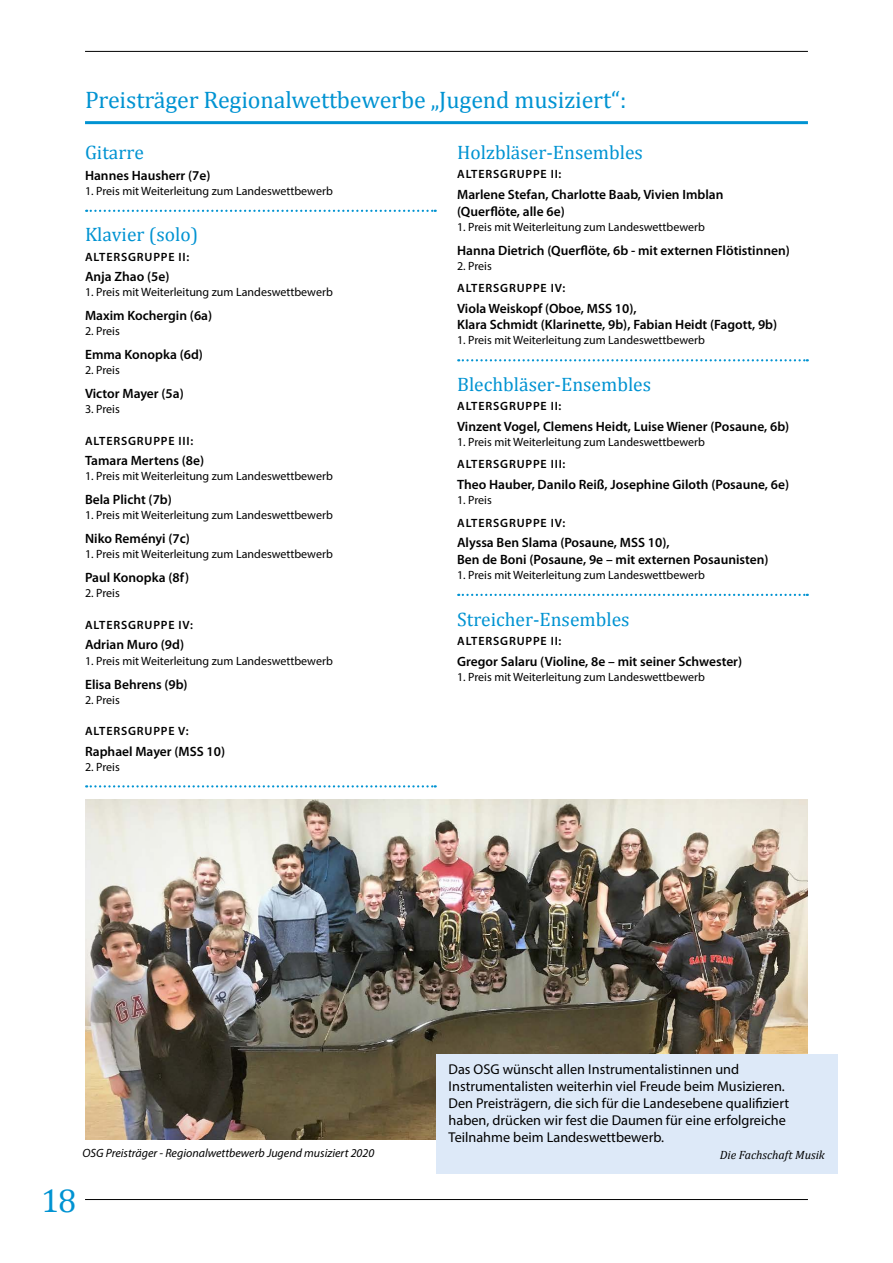
<style>
.page{position:relative;width:893px;height:1263px;background:#fff}
.page>*{position:absolute;margin:0;border:0;box-sizing:border-box;transform-origin:0 0}
.t1{font:33px "Cambria";color:#0093d2}
.Inhalt_-_Überschrift{font:24px "Cambria";letter-spacing:-.005em;color:#0093d2}
.JuFo_-_Titel_des_Bei{font:19.5px "Cambria";color:#0093d2}
.Inhalt_-_Fließtext_B{font:14.25px/17px "Myriad Pro";color:#000}
.JuFo_-_Teilnehmer{font:600 13.5px/16.5px "Myriad Pro";color:#000}
.JuFo_-_Preis{font:12px "Myriad Pro";color:#000}
.JuFo_-_Wettbewerb{font:600 12px "Myriad Pro";letter-spacing:.07em;color:#000}
.Inhalt_-_Bilduntersc{font:italic 12px "Myriad Pro";color:#000}
.Inhalt_-_Autor{font:italic 12px "Cambria";color:#000}
.JuFo_-_Teilnehmer-2{font:12px "Myriad Pro";letter-spacing:-.005em;color:#000}
</style>
<div class="page">
<hr style="left:85px;top:51px;width:723px;height:1px;background:#000">
<hr style="left:85px;top:1199px;width:723px;height:1px;background:#000">
<hr style="left:85px;top:121px;width:723px;height:3px;background:#0093d2">
<svg style="left:86px;top:210px;width:350px;height:2px"></svg>
<svg style="left:86px;top:785px;width:350px;height:2px"></svg>
<svg style="left:458px;top:359px;width:350px;height:2px"></svg>
<svg style="left:458px;top:594px;width:350px;height:2px"></svg>
<img style="left:85px;top:799px;width:723px;height:341px">
<div style="left:436px;top:1054px;width:402px;height:120px;background:#dde9f8"></div>
<p class="Inhalt_-_Überschrift" style="left:85px;top:86px;width:543px">Preisträger Regionalwettbewerbe „Jugend musiziert“:</p>
<p class="JuFo_-_Titel_des_Bei" style="left:85px;top:141px;width:60px">Gitarre</p>
<p class="JuFo_-_Teilnehmer" style="left:85px;top:167px;width:127px">Hannes Hausherr (7e)</p>
<p class="JuFo_-_Preis" style="left:85px;top:183px;width:249px">1. Preis mit Weiterleitung zum Landeswettbewerb</p>
<p class="JuFo_-_Titel_des_Bei" style="left:85px;top:223px;width:115px">Klavier (solo)</p>
<p class="JuFo_-_Wettbewerb" style="left:85px;top:249px;width:106px">ALTERSGRUPPE II:</p>
<p class="JuFo_-_Teilnehmer" style="left:85px;top:268px;width:86px">Anja Zhao (5e)</p>
<p class="JuFo_-_Preis" style="left:85px;top:285px;width:249px">1. Preis mit Weiterleitung zum Landeswettbewerb</p>
<p class="JuFo_-_Teilnehmer" style="left:85px;top:307px;width:129px">Maxim Kochergin (6a)</p>
<p class="JuFo_-_Preis" style="left:85px;top:324px;width:36px">2. Preis</p>
<p class="JuFo_-_Teilnehmer" style="left:85px;top:346px;width:119px">Emma Konopka (6d)</p>
<p class="JuFo_-_Preis" style="left:85px;top:363px;width:36px">2. Preis</p>
<p class="JuFo_-_Teilnehmer" style="left:85px;top:385px;width:100px">Victor Mayer (5a)</p>
<p class="JuFo_-_Preis" style="left:85px;top:402px;width:36px">3. Preis</p>
<p class="JuFo_-_Wettbewerb" style="left:85px;top:433px;width:110px">ALTERSGRUPPE III:</p>
<p class="JuFo_-_Teilnehmer" style="left:85px;top:452px;width:121px">Tamara Mertens (8e)</p>
<p class="JuFo_-_Preis" style="left:85px;top:469px;width:249px">1. Preis mit Weiterleitung zum Landeswettbewerb</p>
<p class="JuFo_-_Teilnehmer" style="left:85px;top:491px;width:88px">Bela Plicht (7b)</p>
<p class="JuFo_-_Preis" style="left:85px;top:508px;width:249px">1. Preis mit Weiterleitung zum Landeswettbewerb</p>
<p class="JuFo_-_Teilnehmer" style="left:85px;top:530px;width:106px">Niko Reményi (7c)</p>
<p class="JuFo_-_Preis" style="left:85px;top:547px;width:249px">1. Preis mit Weiterleitung zum Landeswettbewerb</p>
<p class="JuFo_-_Teilnehmer" style="left:85px;top:569px;width:106px">Paul Konopka (8f)</p>
<p class="JuFo_-_Preis" style="left:85px;top:586px;width:36px">2. Preis</p>
<p class="JuFo_-_Wettbewerb" style="left:85px;top:617px;width:109px">ALTERSGRUPPE IV:</p>
<p class="JuFo_-_Teilnehmer" style="left:85px;top:636px;width:101px">Adrian Muro (9d)</p>
<p class="JuFo_-_Preis" style="left:85px;top:653px;width:249px">1. Preis mit Weiterleitung zum Landeswettbewerb</p>
<p class="JuFo_-_Teilnehmer" style="left:85px;top:675px;width:104px">Elisa Behrens (9b)</p>
<p class="JuFo_-_Preis" style="left:85px;top:692px;width:36px">2. Preis</p>
<p class="JuFo_-_Wettbewerb" style="left:85px;top:723px;width:105px">ALTERSGRUPPE V:</p>
<p class="JuFo_-_Teilnehmer" style="left:85px;top:742px;width:142px">Raphael Mayer (MSS 10)</p>
<p class="JuFo_-_Preis" style="left:85px;top:759px;width:36px">2. Preis</p>
<p class="JuFo_-_Titel_des_Bei" style="left:457px;top:141px;width:187px">Holzbläser-Ensembles</p>
<p class="JuFo_-_Wettbewerb" style="left:457px;top:167px;width:106px">ALTERSGRUPPE II:</p>
<p class="JuFo_-_Teilnehmer" style="left:457px;top:186px;width:268px">Marlene Stefan, Charlotte Baab, Vivien Imblan (Querflöte, alle 6e)</p>
<p class="JuFo_-_Preis" style="left:457px;top:219px;width:249px">1. Preis mit Weiterleitung zum Landeswettbewerb</p>
<p class="JuFo_-_Teilnehmer" style="left:457px;top:242px;width:334px">Hanna Dietrich (Querflöte, 6b - mit externen Flötistinnen)</p>
<p class="JuFo_-_Teilnehmer-2" style="left:457px;top:258px;width:36px">2. Preis</p>
<p class="JuFo_-_Wettbewerb" style="left:457px;top:280px;width:109px">ALTERSGRUPPE IV:</p>
<p class="JuFo_-_Teilnehmer" style="left:457px;top:300px;width:322px">Viola Weiskopf (Oboe, MSS 10),<br>Klara Schmidt (Klarinette, 9b), Fabian Heidt (Fagott, 9b)</p>
<p class="JuFo_-_Preis" style="left:457px;top:333px;width:249px">1. Preis mit Weiterleitung zum Landeswettbewerb</p>
<p class="JuFo_-_Titel_des_Bei" style="left:457px;top:373px;width:196px">Blechbläser-Ensembles</p>
<p class="JuFo_-_Wettbewerb" style="left:457px;top:398px;width:106px">ALTERSGRUPPE II:</p>
<p class="JuFo_-_Teilnehmer" style="left:457px;top:418px;width:334px">Vinzent Vogel, Clemens Heidt, Luise Wiener (Posaune, 6b)</p>
<p class="JuFo_-_Preis" style="left:457px;top:434px;width:249px">1. Preis mit Weiterleitung zum Landeswettbewerb</p>
<p class="JuFo_-_Wettbewerb" style="left:457px;top:457px;width:110px">ALTERSGRUPPE III:</p>
<p class="JuFo_-_Teilnehmer" style="left:457px;top:476px;width:334px">Theo Hauber, Danilo Reiß, Josephine Giloth (Posaune, 6e)</p>
<p class="JuFo_-_Preis" style="left:457px;top:493px;width:36px">1. Preis</p>
<p class="JuFo_-_Wettbewerb" style="left:457px;top:515px;width:109px">ALTERSGRUPPE IV:</p>
<p class="JuFo_-_Teilnehmer" style="left:457px;top:534px;width:313px">Alyssa Ben Slama (Posaune, MSS 10),<br>Ben de Boni (Posaune, 9e – mit externen Posaunisten)</p>
<p class="JuFo_-_Preis" style="left:457px;top:567px;width:249px">1. Preis mit Weiterleitung zum Landeswettbewerb</p>
<p class="JuFo_-_Titel_des_Bei" style="left:457px;top:607px;width:174px">Streicher-Ensembles</p>
<p class="JuFo_-_Wettbewerb" style="left:457px;top:633px;width:106px">ALTERSGRUPPE II:</p>
<p class="JuFo_-_Teilnehmer" style="left:457px;top:652px;width:287px">Gregor Salaru (Violine, 8e – mit seiner Schwester)</p>
<p class="JuFo_-_Preis" style="left:457px;top:669px;width:249px">1. Preis mit Weiterleitung zum Landeswettbewerb</p>
<p class="Inhalt_-_Bilduntersc" style="left:82px;top:1145px;width:293px">OSG Preisträger - Regionalwettbewerb Jugend musiziert 2020</p>
<h1 class="t1" style="left:41px;top:1181px;width:37px">18</h1>
<p class="Inhalt_-_Fließtext_B" style="left:449px;top:1060px;width:342px">Das OSG wünscht allen Instrumentalistinnen und Instrumentalisten weiterhin viel Freude beim Musizieren.<br>Den Preisträgern, die sich für die Landesebene qualifiziert haben, drücken wir fest die Daumen für eine erfolgreiche Teilnahme beim Landeswettbewerb.</p>
<p class="Inhalt_-_Autor" style="left:720px;top:1147px;width:107px">Die Fachschaft Musik</p>
</div>
